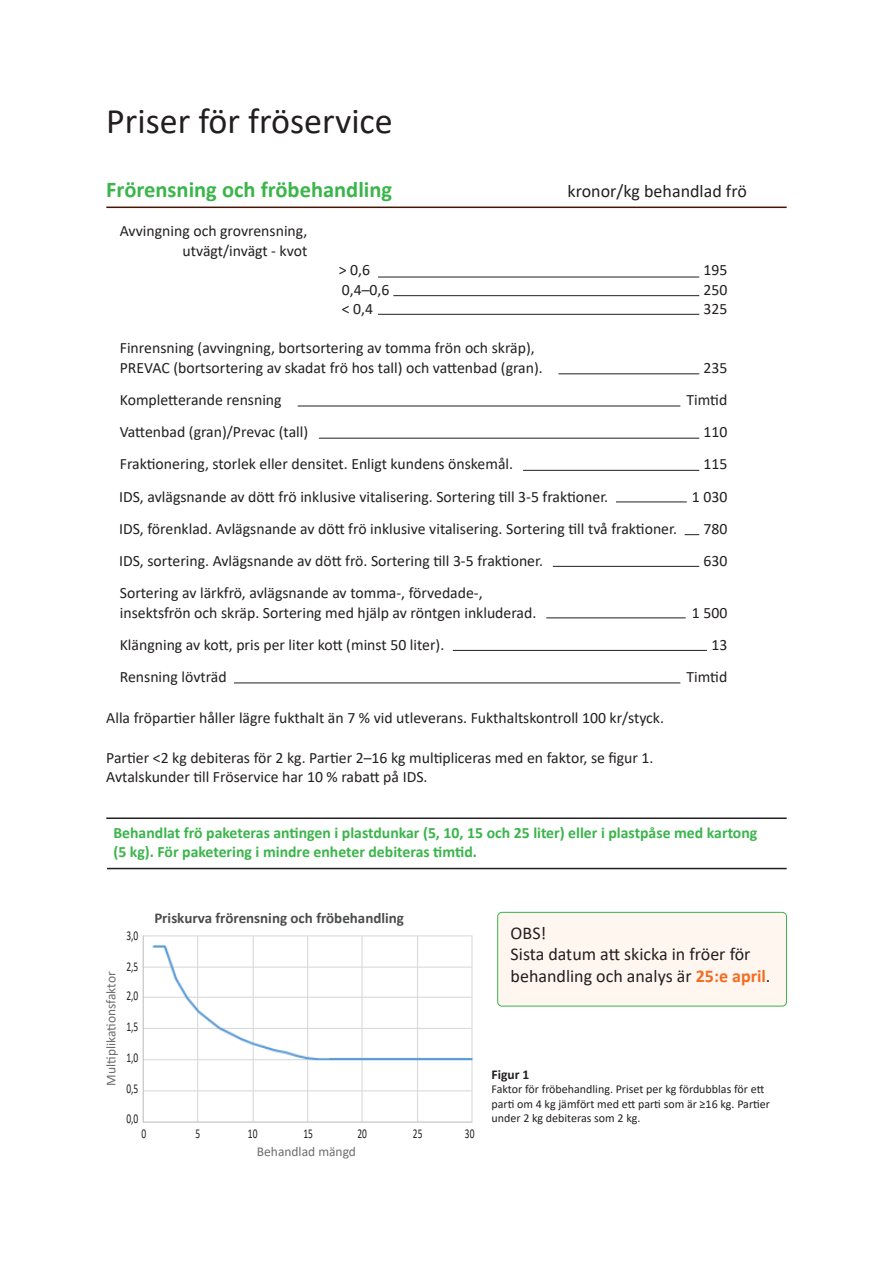
<style>
.page{position:relative;width:893px;height:1263px;background:#fff}
.page>*{position:absolute;margin:0;border:0;box-sizing:border-box;transform-origin:0 0}
.t1{font:36px "Calibri";color:#231f20}
.t2{font:700 22.5px "Calibri";color:#3ab54a}
.t3{font:18px/21.6px "Calibri";color:#231f20}
.t4{font:15.75px/19.5px "Calibri";color:#231f20}
.t5{font:700 15.75px/18.9px "Calibri";color:#3ab54a}
.t6{font:700 15px "Calibri";color:#4b4c4d}
.t7{font:13.5px "Calibri";color:#6c6d70}
.t8{font:13.5px "Calibri";color:#231f20;scale:.7 1}
.t9{font:700 13.5px "Calibri";color:#231f20}
.t10{font:12px/14.4px "Calibri";color:#231f20}
.s1{font-weight:700;color:#f36c21}
</style>
<div class="page">
<img style="left:142px;top:935px;width:331px;height:188px">
<hr style="left:106px;top:207px;width:681px;height:1px;background:#451300">
<hr style="left:106px;top:817px;width:681px;height:2px;background:#231f20">
<hr style="left:107px;top:868px;width:680px;height:1px;background:#231f20">
<div style="left:498px;top:912px;width:288px;height:94px;background:#fef6ef;border-radius:4px"></div>
<div style="left:497px;top:912px;width:290px;height:94px;border:1px solid #3ab54a;border-radius:4px"></div>
<hr style="left:378px;top:277px;width:321px;height:1px;background:#231f20">
<hr style="left:393px;top:295px;width:306px;height:1px;background:#231f20">
<hr style="left:378px;top:314px;width:321px;height:1px;background:#231f20">
<hr style="left:558px;top:374px;width:141px;height:1px;background:#231f20">
<hr style="left:298px;top:406px;width:382px;height:1px;background:#231f20">
<hr style="left:453px;top:650px;width:254px;height:1px;background:#231f20">
<hr style="left:234px;top:683px;width:446px;height:1px;background:#231f20">
<hr style="left:319px;top:438px;width:380px;height:1px;background:#231f20">
<hr style="left:523px;top:470px;width:176px;height:1px;background:#231f20">
<hr style="left:616px;top:502px;width:71px;height:1px;background:#231f20">
<svg style="left:685px;top:534px;width:14px;height:1px"></svg>
<hr style="left:553px;top:566px;width:146px;height:1px;background:#231f20">
<hr style="left:546px;top:618px;width:140px;height:1px;background:#231f20">
<p class="t1" style="left:106px;top:96px;width:288px">Priser för fröservice</p>
<p class="t2" style="left:106px;top:173px;width:287px">Frörensning och fröbehandling</p>
<p class="t3" style="left:568px;top:180px;width:181px">kronor/kg behandlad frö</p>
<p class="t4" style="left:120px;top:221px;width:189px">Avvingning och grovrensning,</p>
<p class="t4" style="left:183px;top:240px;width:126px">utvägt/invägt - kvot</p>
<p class="t4" style="left:339px;top:260px;width:33px">&gt; 0,6</p>
<p class="t4" style="left:703px;top:260px;width:25px">195</p>
<p class="t4" style="left:342px;top:279px;width:49px">0,4–0,6</p>
<p class="t4" style="left:703px;top:279px;width:25px">250</p>
<p class="t4" style="left:342px;top:299px;width:33px">&lt; 0,4</p>
<p class="t4" style="left:703px;top:299px;width:25px">325</p>
<p class="t4" style="left:120px;top:338px;width:425px">Finrensning (avvingning, bortsortering av tomma frön och skräp),<br>PREVAC (bortsortering av skadat frö hos tall) och vattenbad (gran).</p>
<p class="t4" style="left:703px;top:357px;width:25px">235</p>
<p class="t4" style="left:120px;top:389px;width:163px">Kompletterande rensning</p>
<p class="t4" style="left:687px;top:389px;width:42px">Timtid</p>
<p class="t4" style="left:120px;top:422px;width:190px">Vattenbad (gran)/Prevac (tall)</p>
<p class="t4" style="left:703px;top:422px;width:25px">110</p>
<p class="t4" style="left:120px;top:454px;width:395px">Fraktionering, storlek eller densitet. Enligt kundens önskemål.</p>
<p class="t4" style="left:703px;top:454px;width:25px">115</p>
<p class="t4" style="left:119px;top:486px;width:491px">IDS, avlägsnande av dött frö inklusive vitalisering. Sortering till 3-5 fraktioner.</p>
<p class="t4" style="left:692px;top:486px;width:37px">1 030</p>
<p class="t4" style="left:119px;top:519px;width:559px">IDS, förenklad. Avlägsnande av dött frö inklusive vitalisering. Sortering till två fraktioner.</p>
<p class="t4" style="left:703px;top:519px;width:25px">780</p>
<p class="t4" style="left:119px;top:551px;width:425px">IDS, sortering. Avlägsnande av dött frö. Sortering till 3-5 fraktioner.</p>
<p class="t4" style="left:703px;top:551px;width:25px">630</p>
<p class="t4" style="left:120px;top:583px;width:418px">Sortering av lärkfrö, avlägsnande av tomma-, förvedade-, insektsfrön och skräp. Sortering med hjälp av röntgen inkluderad.</p>
<p class="t4" style="left:692px;top:603px;width:37px">1 500</p>
<p class="t4" style="left:120px;top:635px;width:326px">Klängning av kott, pris per liter kott (minst 50 liter).</p>
<p class="t4" style="left:711px;top:635px;width:17px">13</p>
<p class="t4" style="left:120px;top:667px;width:108px">Rensning lövträd</p>
<p class="t4" style="left:687px;top:667px;width:42px">Timtid</p>
<p class="t4" style="left:106px;top:708px;width:559px">Alla fröpartier håller lägre fukthalt än 7 % vid utleverans. Fukthaltskontroll 100 kr/styck.</p>
<p class="t4" style="left:106px;top:748px;width:549px">Partier &lt;2 kg debiteras för 2 kg. Partier 2–16 kg multipliceras med en faktor, se figur 1.</p>
<p class="t4" style="left:106px;top:767px;width:323px">Avtalskunder till Fröservice har 10 % rabatt på IDS.</p>
<p class="t5" style="left:113px;top:823px;width:645px">Behandlat frö paketeras antingen i plastdunkar (5, 10, 15 och 25 liter) eller i plastpåse med kartong (5 kg). För paketering i mindre enheter debiteras timtid.</p>
<p class="t7" style="left:102px;top:1085px;width:116px;rotate:-90deg">Multiplikationsfaktor</p>
<p class="t8" style="left:126px;top:926px;width:19px">3,0</p>
<p class="t8" style="left:126px;top:957px;width:19px">2,5</p>
<p class="t8" style="left:126px;top:986px;width:19px">2,0</p>
<p class="t8" style="left:126px;top:1017px;width:19px">1,5</p>
<p class="t8" style="left:126px;top:1048px;width:19px">1,0</p>
<p class="t8" style="left:126px;top:1079px;width:19px">0,5</p>
<p class="t8" style="left:126px;top:1109px;width:19px">0,0</p>
<p class="t6" style="left:154px;top:908px;width:251px">Priskurva frörensning och fröbehandling</p>
<p class="t8" style="left:141px;top:1124px;width:8px">0</p>
<p class="t8" style="left:195px;top:1124px;width:8px">5</p>
<p class="t8" style="left:248px;top:1124px;width:15px">10</p>
<p class="t8" style="left:303px;top:1124px;width:15px">15</p>
<p class="t8" style="left:357px;top:1124px;width:15px">20</p>
<p class="t8" style="left:413px;top:1124px;width:15px">25</p>
<p class="t8" style="left:465px;top:1124px;width:15px">30</p>
<p class="t7" style="left:257px;top:1142px;width:101px">Behandlad mängd</p>
<p class="t3" style="left:511px;top:921px;width:261px">OBS!<br>Sista datum att skicka in fröer för behandling och analys är <span class="s1">25:e april</span>.</p>
<p class="t9" style="left:492px;top:1065px;width:39px">Figur 1</p>
<p class="t10" style="left:492px;top:1082px;width:280px">Faktor för fröbehandling. Priset per kg fördubblas för ett parti om 4 kg jämfört med ett parti som är ≥16 kg. Partier under 2 kg debiteras som 2 kg.</p>
</div>
